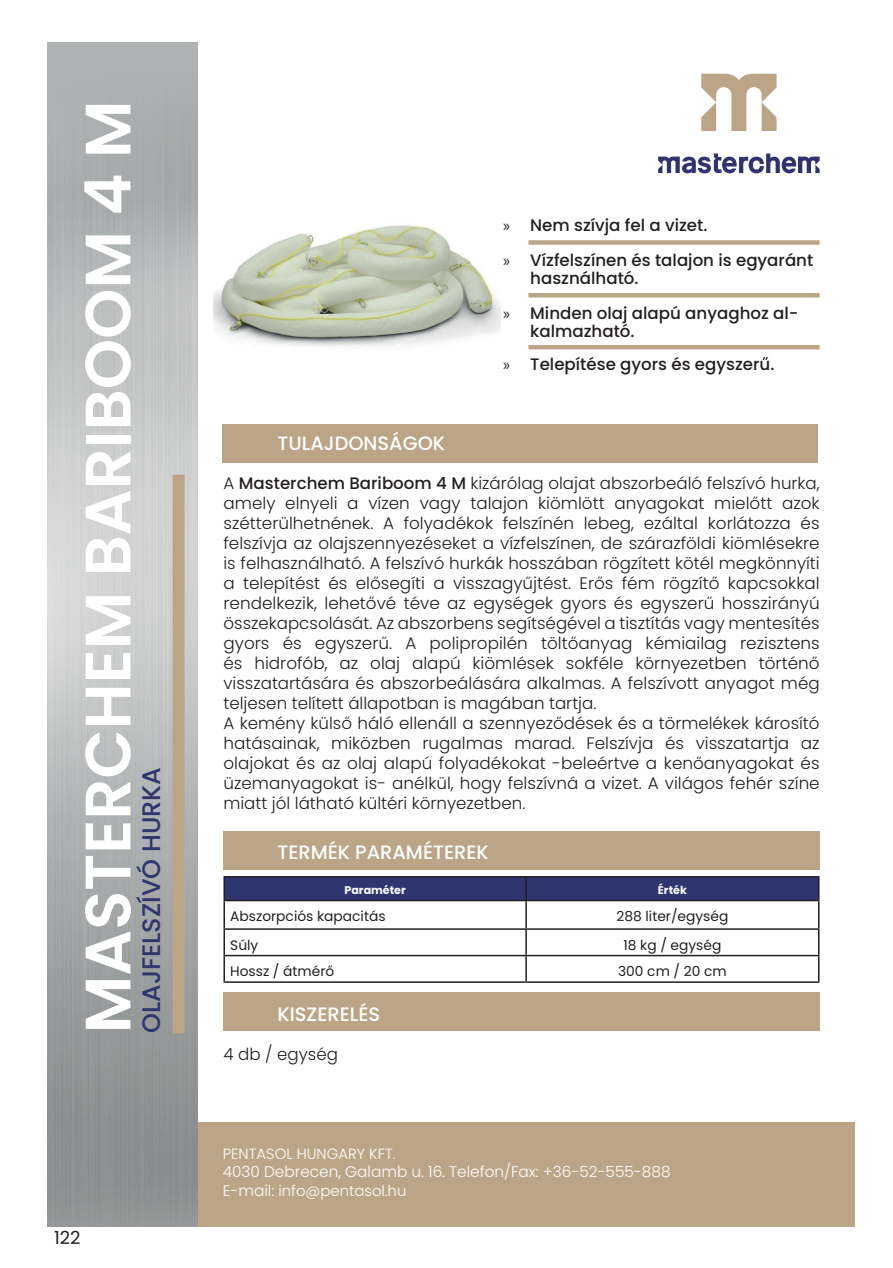
<style>
.page{position:relative;width:893px;height:1268px;background:#fff}
.page>*{position:absolute;margin:0;border:0;box-sizing:border-box;transform-origin:0 0}
.t1{font:600 64.05px "Poppins";color:#fff}
.t2{font:500 25.35px "Poppins";color:#2e356f}
.t3{font:500 19.35px "Poppins";color:#fff}
.t4{font:18px "Poppins";color:#231f20}
.t5{font:300 16.65px/20px "Poppins";color:#231f20}
.t6{font:500 16.65px/35.5px "Poppins";color:#231f20}
.t7{font:300 15.3px "Poppins";color:#fff}
.t8{font:300 14.85px "Poppins";color:#fff}
.t9{font:13.8px "Poppins";color:#231f20}
.t10{font:700 11.1px "Poppins";color:#fbfdfe}
.s1{font-family:"Myriad Pro";font-weight:400}
.s2{font-weight:500}
.s3{font-size:15.3px}
</style>
<div class="page">
<div style="left:48px;top:1122px;width:807px;height:104px;background:#bca587"></div>
<div style="left:223px;top:424px;width:595px;height:39px;background:#bca587"></div>
<img style="left:48px;top:43px;width:150px;height:1183px">
<div style="left:173px;top:474px;width:12px;height:559px;background:#bca587"></div>
<div style="left:223px;top:831px;width:596px;height:39px;background:#bca587"></div>
<div style="left:223px;top:992px;width:597px;height:39px;background:#bca587"></div>
<svg style="left:701px;top:74px;width:76px;height:57px"></svg>
<svg style="left:658px;top:153px;width:162px;height:20px"></svg>
<div style="left:528px;top:240px;width:292px;height:5px;background:#bca587"></div>
<hr style="left:528px;top:293px;width:292px;height:4px;background:#bca587">
<hr style="left:528px;top:345px;width:292px;height:4px;background:#bca587">
<hr style="left:223px;top:875px;width:303px;height:2px;background:#231f20">
<hr style="left:223px;top:877px;width:2px;height:22px;background:#231f20">
<hr style="left:526px;top:875px;width:293px;height:2px;background:#231f20">
<hr style="left:223px;top:899px;width:303px;height:2px;background:#231f20">
<hr style="left:223px;top:901px;width:2px;height:27px;background:#231f20">
<hr style="left:223px;top:928px;width:303px;height:1px;background:#231f20">
<hr style="left:223px;top:929px;width:2px;height:25px;background:#231f20">
<hr style="left:223px;top:954px;width:303px;height:2px;background:#231f20">
<hr style="left:223px;top:956px;width:2px;height:25px;background:#231f20">
<svg style="left:224px;top:876px;width:595px;height:105px"></svg>
<hr style="left:223px;top:981px;width:303px;height:1px;background:#231f20">
<hr style="left:526px;top:981px;width:293px;height:1px;background:#231f20">
<img style="left:214px;top:225px;width:286px;height:122px">
<h1 class="t1" style="left:71px;top:1033px;width:934px;rotate:-90deg">MASTERCHEM BARIBOOM 4 M</h1>
<h2 class="t2" style="left:136px;top:1033px;width:267px;rotate:-90deg">OLAJFELSZÍVÓ HURKA</h2>
<p class="t4" style="left:54px;top:1226px;width:28px">122</p>
<p class="t6" style="left:503px;top:207px;width:311px"><span class="s1">»</span> Nem szívja fel a vizet.<br><span class="s1">»</span> Vízfelszínen és talajon is egyaránt</p>
<p class="t6" style="left:503px;top:261px;width:297px;line-height:34.5px;text-indent:27px">használható.<br><span class="s1">»</span> Minden olaj alapú anyaghoz al-</p>
<p class="t6" style="left:503px;top:314px;width:273px;line-height:33.3px;text-indent:27px">kalmazható.<br><span class="s1">»</span> Telepítése gyors és egyszerű.</p>
<p class="t3" style="left:277px;top:432px;width:169px">TULAJDONSÁGOK</p>
<p class="t5" style="left:223px;top:473px;width:598px">A <span class="s2">Masterchem Bariboom 4 M</span> kizárólag olajat abszorbeáló felszívó hurka, amely elnyeli a vízen vagy talajon kiömlött anyagokat mielőtt azok szétterülhetnének. A folyadékok felszínén lebeg, ezáltal korlátozza és felszívja az olajszennyezéseket a vízfelszínen, de szárazföldi kiömlésekre is felhasználható. A felszívó hurkák hosszában rögzített kötél megkönnyíti a telepítést és elősegíti a visszagyűjtést. Erős fém rögzítő kapcsokkal rendelkezik, lehetővé téve az egységek gyors és egyszerű hosszirányú összekapcsolását. Az abszorbens segítségével a tisztítás vagy mentesítés gyors és egyszerű. A polipropilén töltőanyag kémiailag rezisztens és hidrofób, az olaj alapú kiömlések sokféle környezetben történő visszatartására és abszorbeálására alkalmas. A felszívott anyagot még teljesen telített állapotban is magában tartja.<br>A kemény külső háló ellenáll a szennyeződések és a törmelékek károsító hatásainak, miközben rugalmas marad. Felszívja és visszatartja az olajokat és az olaj alapú folyadékokat -beleértve a kenőanyagokat és üzemanyagokat is- anélkül, hogy felszívná a vizet. A világos fehér színe miatt jól látható kültéri környezetben.</p>
<p class="t3" style="left:277px;top:841px;width:213px">TERMÉK PARAMÉTEREK</p>
<p class="t10" style="left:344px;top:884px;width:63px">Paraméter</p>
<p class="t10" style="left:658px;top:884px;width:30px">Érték</p>
<p class="t9" style="left:230px;top:908px;width:157px">Abszorpciós kapacitás</p>
<p class="t9" style="left:616px;top:908px;width:113px">288 liter/egység</p>
<p class="t9" style="left:230px;top:936px;width:30px">Súly</p>
<p class="t9" style="left:623px;top:936px;width:99px">18 kg / egység</p>
<p class="t9" style="left:230px;top:963px;width:106px">Hossz / átmérő</p>
<p class="t9" style="left:618px;top:963px;width:110px">300 cm / 20 cm</p>
<p class="t3" style="left:277px;top:1003px;width:104px">KISZERELÉS</p>
<p class="t5" style="left:223px;top:1043px;width:116px">4 db / egység</p>
<p class="t8" style="left:223px;top:1144px;width:174px">PENTASOL HUNGARY KFT.</p>
<p class="t7" style="left:223px;top:1162px;width:449px">4030 Debrecen, Galamb u. 16. Telefon/Fax: +36-52-555-888</p>
<p class="t8" style="left:223px;top:1181px;width:185px"><span class="s3">E-mail:</span> info@pentasol.hu</p>
</div>
